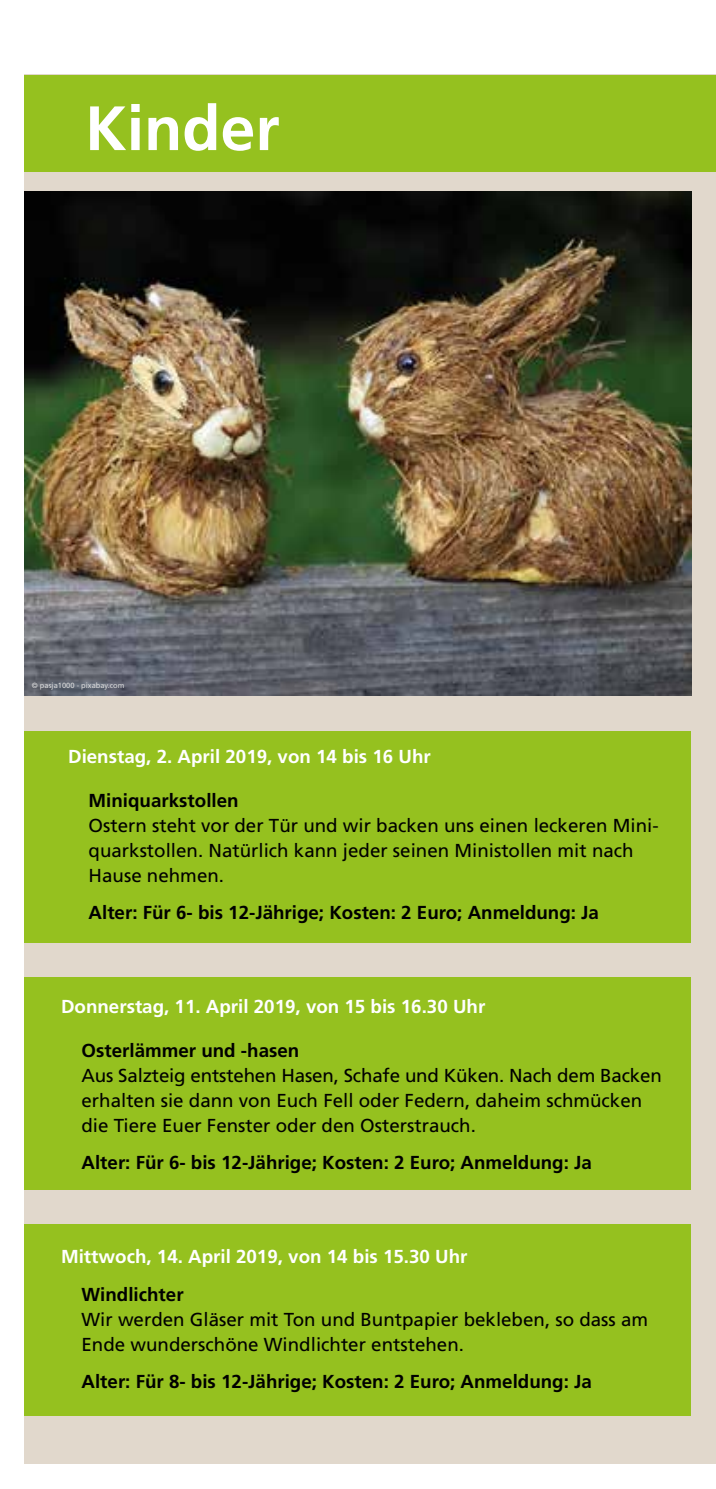
<style>
.page{position:relative;width:716px;height:1489px;background:#fff}
.page>*{position:absolute;margin:0;border:0;box-sizing:border-box;transform-origin:0 0}
.t1{font:700 62.5px "Frutiger";color:#fff}
.t2{font:18.75px/25px "Frutiger";color:#000}
.t3{font:700 18.75px "Frutiger";color:#000}
.t4{font:700 18.75px "Frutiger";color:#fff}
.t5{font:7.5px "Frutiger";color:#dadada}
</style>
<div class="page">
<div style="left:25px;top:75px;width:691px;height:1388px;background:#e1d8cc"></div>
<div style="left:25px;top:75px;width:691px;height:97px;background:#95c11f"></div>
<div style="left:25px;top:976px;width:666px;height:213px;background:#95c11f"></div>
<div style="left:25px;top:1224px;width:666px;height:191px;background:#95c11f"></div>
<div style="left:25px;top:731px;width:666px;height:211px;background:#95c11f"></div>
<img style="left:25px;top:191px;width:666px;height:504px">
<h1 class="t1" style="left:85px;top:92px;width:196px">Kinder</h1>
<p class="t5" style="left:32px;top:680px;width:94px">© pasja1000 - pixabay.com</p>
<p class="t4" style="left:68px;top:745px;width:364px">Dienstag, 2. April 2019, von 14 bis 16 Uhr</p>
<p class="t3" style="left:89px;top:789px;width:152px">Miniquarkstollen</p>
<p class="t2" style="left:89px;top:812px;width:571px">Ostern steht vor der Tür und wir backen uns einen leckeren Mini&shy;quarkstollen. Natürlich kann jeder seinen Ministollen mit nach<br>Hause nehmen.</p>
<p class="t3" style="left:89px;top:901px;width:512px">Alter: Für 6- bis 12-Jährige; Kosten: 2 Euro; Anmeldung: Ja</p>
<p class="t4" style="left:61px;top:995px;width:426px">Donnerstag, 11. April 2019, von 15 bis 16.30 Uhr</p>
<p class="t3" style="left:81px;top:1039px;width:219px">Osterlämmer und -hasen</p>
<p class="t2" style="left:81px;top:1062px;width:582px">Aus Salzteig entstehen Hasen, Schafe und Küken. Nach dem Backen erhalten sie dann von Euch Fell oder Federn, daheim schmücken die Tiere Euer Fenster oder den Osterstrauch.</p>
<p class="t3" style="left:81px;top:1151px;width:512px">Alter: Für 6- bis 12-Jährige; Kosten: 2 Euro; Anmeldung: Ja</p>
<p class="t4" style="left:61px;top:1245px;width:408px">Mittwoch, 14. April 2019, von 14 bis 15.30 Uhr</p>
<p class="t3" style="left:81px;top:1282px;width:104px">Windlichter</p>
<p class="t2" style="left:81px;top:1306px;width:568px">Wir werden Gläser mit Ton und Buntpapier bekleben, so dass am<br>Ende wunderschöne Windlichter entstehen.</p>
<p class="t3" style="left:81px;top:1370px;width:512px">Alter: Für 8- bis 12-Jährige; Kosten: 2 Euro; Anmeldung: Ja</p>
</div>
